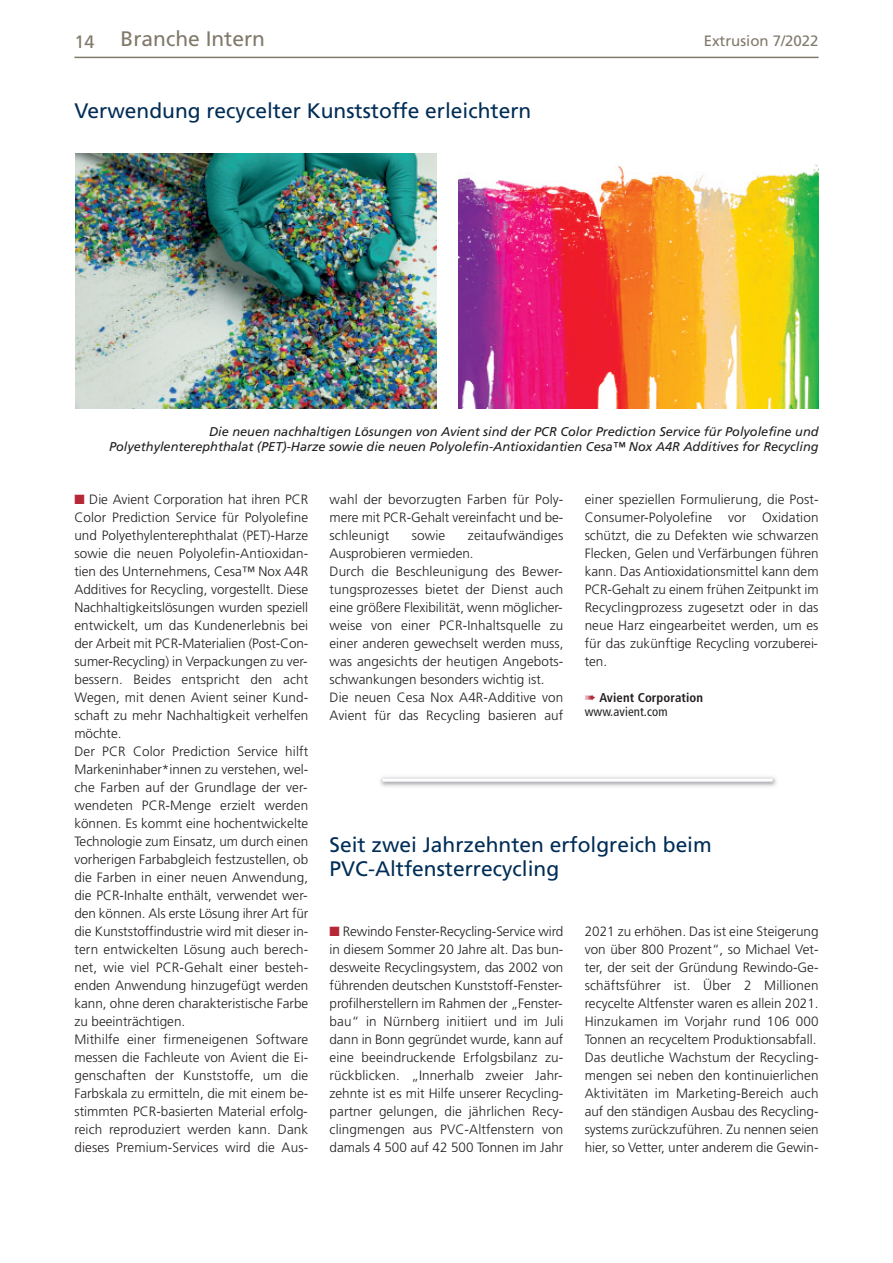
<style>
.page{position:relative;width:893px;height:1263px;background:#fff}
.page>*{position:absolute;margin:0;border:0;box-sizing:border-box;transform-origin:0 0}
.t1{font:21px/24px "Frutiger";color:#002d56}
.t2{font:21px "Frutiger";color:#817a6b}
.t3{font:15px "Frutiger";color:#817a6b}
.t4{font:300 13.5px/18px "Frutiger";color:#231f20;text-align:justify}
.t5{font:italic 12.75px/15px "Frutiger";color:#231f20;text-align:right}
.t6{font:700 condensed 12.75px/14.2px "Frutiger";letter-spacing:.01em;color:#231f20}
.s1{font-size:18px}
.s2{color:#b72837}
.s3{font-family:"Arial Unicode MS";font-weight:400;font-stretch:normal;color:#b72837}
.s4{font-weight:400}
</style>
<div class="page">
<hr style="left:74px;top:57px;width:745px;height:1px;background:#817a6b">
<img style="left:380px;top:777px;width:397px;height:10px">
<hr style="left:383px;top:779px;width:389px;height:3px;background:#fff">
<img style="left:76px;top:153px;width:360px;height:255px">
<img style="left:458px;top:164px;width:361px;height:244px">
<h1 class="t2" style="left:74px;top:30px;width:192px"><span class="s1">14</span> Branche Intern</h1>
<p class="t3" style="left:704px;top:35px;width:116px">Extrusion 7/2022</p>
<h1 class="t1" style="left:74px;top:100px;width:458px">Verwendung recycelter Kunststoffe erleichtern</h1>
<p class="t5" style="left:109px;top:425px;width:711px">Die neuen nachhaltigen Lösungen von Avient sind der PCR Color Prediction Service für Polyolefine und<br>Polyethylenterephthalat (PET)-Harze sowie die neuen Polyolefin-Antioxidantien Cesa™ Nox A4R Additives for Recycling</p>
<p class="t4" style="left:74px;top:491px;width:235px;text-align:left"><span class="s2">■</span> Die Avient Corporation hat ihren PCR Color Prediction Service für Polyolefine und Polyethylenterephthalat (PET)-Harze sowie die neuen Polyolefin-Antioxidan&shy;tien des Unternehmens, Cesa™ Nox A4R Additives for Recycling, vorgestellt. Diese Nachhaltigkeitslösungen wurden speziell entwickelt, um das Kundenerlebnis bei der Arbeit mit PCR-Materialien (Post-Con&shy;sumer-Recycling) in Verpackungen zu ver&shy;bessern. Beides entspricht den acht Wegen, mit denen Avient seiner Kund&shy;schaft zu mehr Nachhaltigkeit verhelfen möchte.<br>Der PCR Color Prediction Service hilft Markeninhaber*innen zu verstehen, wel&shy;che Farben auf der Grundlage der ver&shy;wendeten PCR-Menge erzielt werden können. Es kommt eine hochentwickelte Technologie zum Einsatz, um durch einen vorherigen Farbabgleich festzustellen, ob die Farben in einer neuen Anwendung, die PCR-Inhalte enthält, verwendet wer&shy;den können. Als erste Lösung ihrer Art für die Kunststoffindustrie wird mit dieser in&shy;tern entwickelten Lösung auch berech&shy;net, wie viel PCR-Gehalt einer besteh&shy;enden Anwendung hinzugefügt werden kann, ohne deren charakteristische Farbe zu beeinträchtigen.<br>Mithilfe einer firmeneigenen Software messen die Fachleute von Avient die Ei&shy;genschaften der Kunststoffe, um die Farbskala zu ermitteln, die mit einem be&shy;stimmten PCR-basierten Material erfolg&shy;reich reproduziert werden kann. Dank dieses Premium-Services wird die Aus-</p>
<p class="t4" style="left:330px;top:491px;width:235px">wahl der bevorzugten Farben für Poly&shy;mere mit PCR-Gehalt vereinfacht und be&shy;schleunigt</p>
<p class="t4" style="left:330px;top:527px;width:235px;text-align:left;text-indent:138px">zeitaufwändiges Ausprobieren vermieden.<br>Durch die Beschleunigung des Bewer&shy;tungsprozesses bietet der Dienst auch eine größere Flexibilität, wenn möglicher&shy;weise von einer PCR-Inhaltsquelle zu einer anderen gewechselt werden muss, was angesichts der heutigen Angebots&shy;schwankungen besonders wichtig ist.<br>Die neuen Cesa Nox A4R-Additive von Avient für das Recycling basieren auf</p>
<p class="t4" style="left:412px;top:527px;width:35px">sowie</p>
<p class="t4" style="left:585px;top:491px;width:235px">einer speziellen Formulierung, die Post-Consumer-Polyolefine vor Oxidation schützt, die zu Defekten wie schwarzen Flecken, Gelen und Verfärbungen führen kann. Das Antioxidationsmittel kann dem PCR-Gehalt zu einem frühen Zeitpunkt im Recyclingprozess zugesetzt oder in das neue Harz eingearbeitet werden, um es für das zukünftige Recycling vorzuberei&shy;ten.</p>
<p class="t6" style="left:585px;top:692px;width:120px"><span class="s3">➠</span> Avient Corporation <span class="s4">www.avient.com</span></p>
<h1 class="t1" style="left:330px;top:834px;width:384px">Seit zwei Jahrzehnten erfolgreich beim<br>PVC-Altfensterrecycling</h1>
<p class="t4" style="left:330px;top:923px;width:235px"><span class="s2">■</span> Rewindo Fenster-Recycling-Service wird in diesem Sommer 20 Jahre alt. Das bun&shy;desweite Recyclingsystem, das 2002 von führenden deutschen Kunststoff-Fenster&shy;profilherstellern im Rahmen der „Fenster&shy;bau“ in Nürnberg initiiert und im Juli dann in Bonn gegründet wurde, kann auf eine beeindruckende Erfolgsbilanz zu&shy;rückblicken. „Innerhalb zweier Jahr&shy;zehnte ist es mit Hilfe unserer Recycling&shy;partner gelungen, die jährlichen Recy&shy;clingmengen aus PVC-Altfenstern von damals 4 500 auf 42 500 Tonnen im Jahr</p>
<p class="t4" style="left:585px;top:923px;width:235px;text-align:left">2021 zu erhöhen. Das ist eine Steigerung von über 800 Prozent“, so Michael Vet&shy;ter, der seit der Gründung Rewindo-Ge&shy;schäftsführer ist. Über 2 Millionen recycelte Altfenster waren es allein 2021.<br>Hinzukamen im Vorjahr rund 106 000<br>Tonnen an recyceltem Produktionsabfall.<br>Das deutliche Wachstum der Recycling&shy;mengen sei neben den kontinuierlichen Aktivitäten im Marketing-Bereich auch auf den ständigen Ausbau des Recycling&shy;systems zurückzuführen. Zu nennen seien hier, so Vetter, unter anderem die Gewin-</p>
</div>
